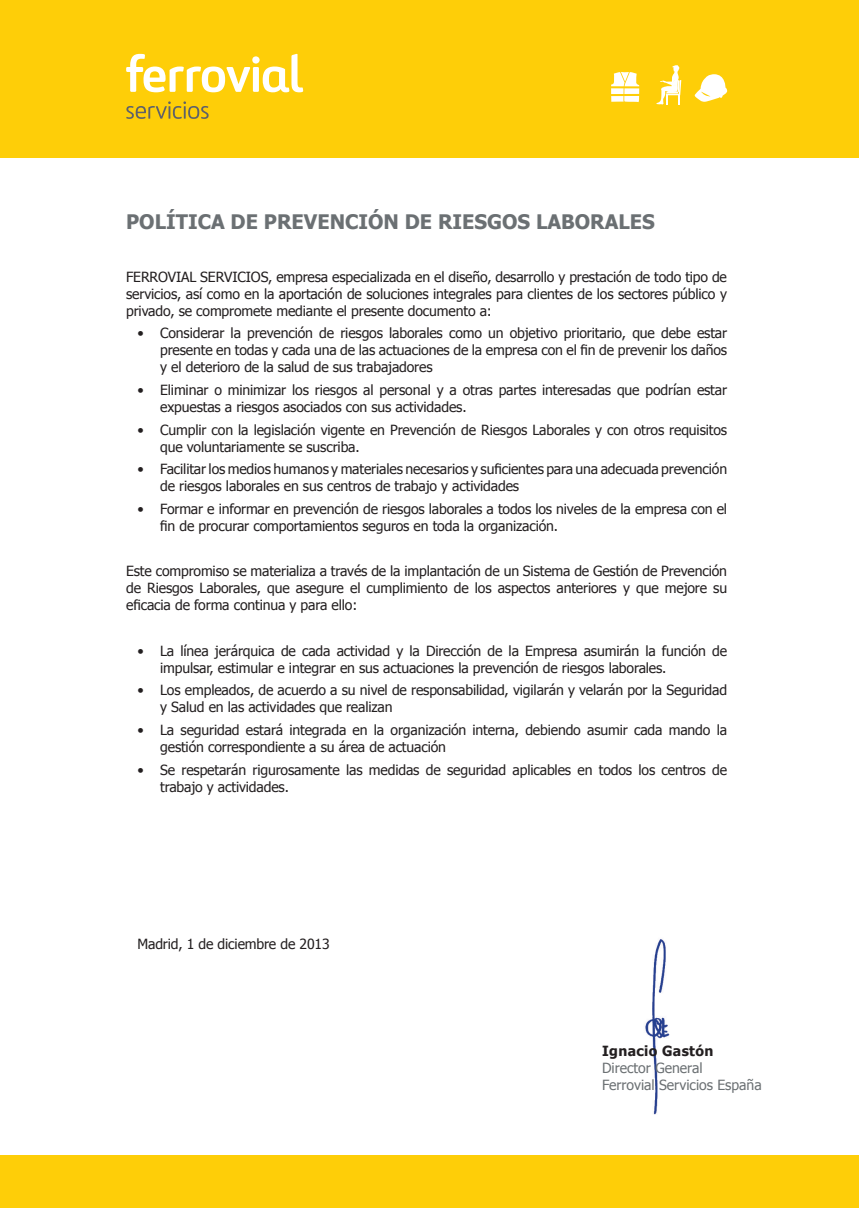
<style>
.page{position:relative;width:859px;height:1208px;background:#fff}
.page>*{position:absolute;margin:0;border:0;box-sizing:border-box;transform-origin:0 0}
.t1{font:700 20px "Tahoma";color:#6b7073}
.t2{font:14px/17px "Tahoma";letter-spacing:-.01em;color:#231f20}
.t3{font:14px "Tahoma";color:#6b7073}
.t4{font:700 14px "Tahoma";letter-spacing:.025em;color:#231f20}
</style>
<div class="page">
<div style="left:0;top:0;width:859px;height:157px;background:#fece08"></div>
<div style="left:0;top:1155px;width:859px;height:53px;background:#fece08"></div>
<svg style="left:694px;top:74px;width:33px;height:28px"></svg>
<svg style="left:656px;top:65px;width:25px;height:40px"></svg>
<svg style="left:611px;top:72px;width:28px;height:31px"></svg>
<img style="left:645px;top:939px;width:25px;height:175px">
<svg style="left:126px;top:54px;width:177px;height:38px"></svg>
<svg style="left:126px;top:101px;width:83px;height:18px"></svg>
<p class="t1" style="left:126px;top:208px;width:530px">POLÍTICA DE PREVENCIÓN DE RIESGOS LABORALES</p>
<p class="t2" style="left:126px;top:267px;width:602px;text-align:justify">FERROVIAL SERVICIOS, empresa especializada en el diseño, desarrollo y prestación de todo tipo de servicios, así como en la aportación de soluciones integrales para clientes de los sectores público y privado, se compromete mediante el presente documento a:</p>
<p class="t2" style="left:160px;top:324px;width:568px;text-align:justify;text-indent:-23px">• Considerar la prevención de riesgos laborales como un objetivo prioritario, que debe estar presente en todas y cada una de las actuaciones de la empresa con el fin de prevenir los daños y el deterioro de la salud de sus trabajadores</p>
<p class="t2" style="left:160px;top:381px;width:568px;text-indent:-23px">• Eliminar o minimizar los riesgos al personal y a otras partes interesadas que podrían estar expuestas a riesgos asociados con sus actividades.</p>
<p class="t2" style="left:160px;top:420px;width:568px;text-indent:-23px">• Cumplir con la legislación vigente en Prevención de Riesgos Laborales y con otros requisitos que voluntariamente se suscriba.</p>
<p class="t2" style="left:160px;top:460px;width:568px;text-indent:-23px">• Facilitar los medios humanos y materiales necesarios y suficientes para una adecuada prevención de riesgos laborales en sus centros de trabajo y actividades</p>
<p class="t2" style="left:160px;top:500px;width:568px;text-indent:-23px">• Formar e informar en prevención de riesgos laborales a todos los niveles de la empresa con el fin de procurar comportamientos seguros en toda la organización.</p>
<p class="t2" style="left:126px;top:562px;width:602px;text-align:justify">Este compromiso se materializa a través de la implantación de un Sistema de Gestión de Prevención de Riesgos Laborales, que asegure el cumplimiento de los aspectos anteriores y que mejore su eficacia de forma continua y para ello:</p>
<p class="t2" style="left:160px;top:641px;width:568px;text-indent:-23px">• La línea jerárquica de cada actividad y la Dirección de la Empresa asumirán la función de impulsar, estimular e integrar en sus actuaciones la prevención de riesgos laborales.</p>
<p class="t2" style="left:160px;top:681px;width:568px;text-indent:-23px">• Los empleados, de acuerdo a su nivel de responsabilidad, vigilarán y velarán por la Seguridad y Salud en las actividades que realizan</p>
<p class="t2" style="left:160px;top:721px;width:568px;text-indent:-23px">• La seguridad estará integrada en la organización interna, debiendo asumir cada mando la gestión correspondiente a su área de actuación</p>
<p class="t2" style="left:160px;top:760px;width:568px;text-indent:-23px">• Se respetarán rigurosamente las medidas de seguridad aplicables en todos los centros de trabajo y actividades.</p>
<p class="t2" style="left:137px;top:935px;width:194px">Madrid, 1 de diciembre de 2013</p>
<p class="t4" style="left:602px;top:1041px;width:113px">Ignacio Gastón</p>
<p class="t3" style="left:602px;top:1058px;width:102px">Director General</p>
<p class="t3" style="left:602px;top:1075px;width:161px">Ferrovial Servicios España</p>
</div>
